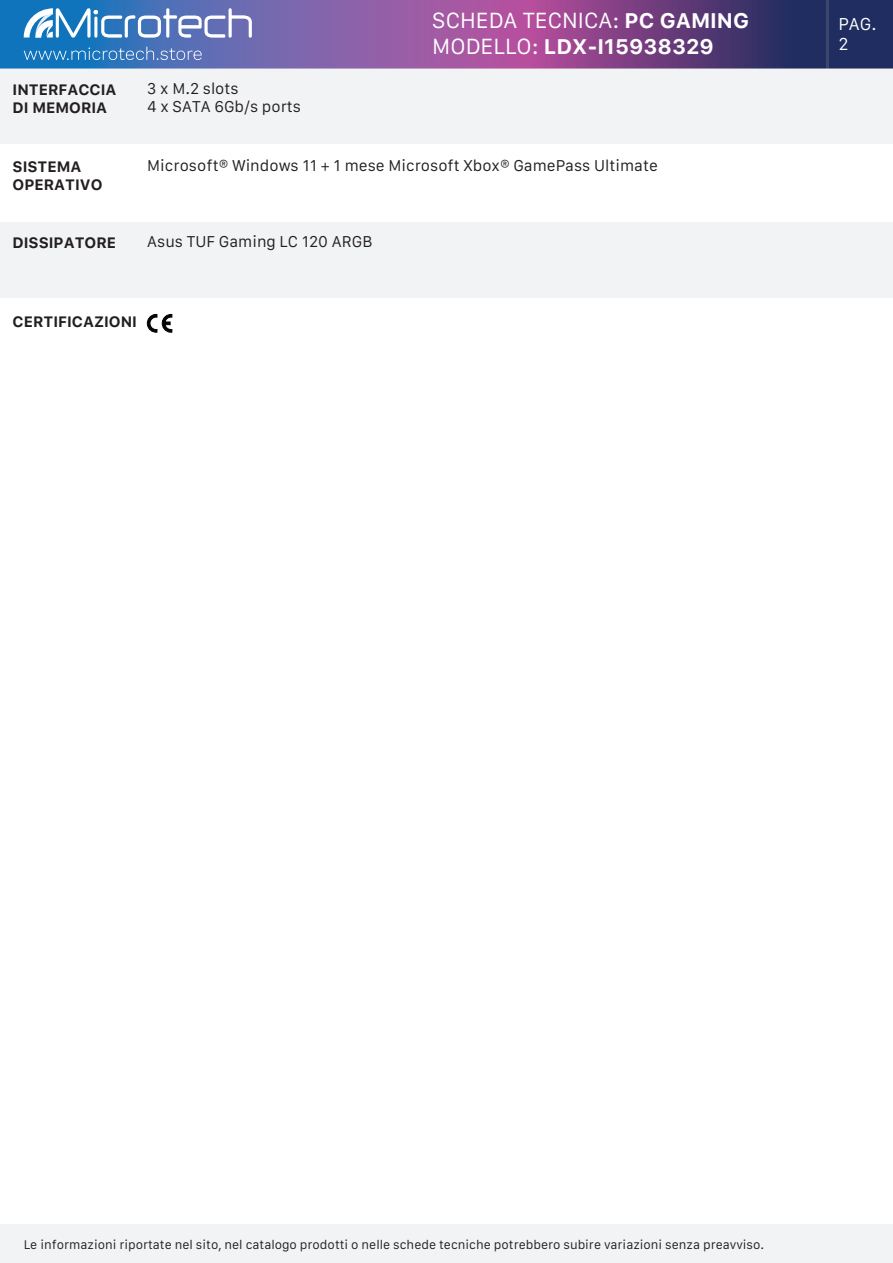
<style>
.page{position:relative;width:893px;height:1263px;background:#fff}
.page>*{position:absolute;margin:0;border:0;box-sizing:border-box;transform-origin:0 0}
.t1{font:21px/25.2px "Galvji";color:#fff}
.t2{font:16.5px/19.8px "Galvji";color:#fff}
.t3{font:15px/18px "Galvji";color:#231f20}
.t4{font:700 15px/18px "Galvji";color:#231f20}
.t5{font:12px "Galvji";color:#231f20}
.s1{font-weight:700}
.s2{font-size:15.15px}
</style>
<div class="page">
<svg style="left:0;top:0;width:893px;height:68px;background:#684f91"></svg>
<svg style="left:24px;top:47px;width:178px;height:13px;background:#4e89c4"></svg>
<svg style="left:24px;top:8px;width:228px;height:30px"></svg>
<hr style="left:827px;top:0;width:2px;height:68px;background:#828383">
<div style="left:0;top:68px;width:893px;height:76px;background:#f2f3f4"></div>
<div style="left:0;top:222px;width:893px;height:76px;background:#f2f3f4"></div>
<svg style="left:146px;top:314px;width:26px;height:19px"></svg>
<div style="left:0;top:1225px;width:893px;height:38px;background:#f2f3f4"></div>
<p class="t4" style="left:13px;top:81px;width:105px">INTERFACCIA<br>DI MEMORIA</p>
<p class="t3" style="left:147px;top:80px;width:155px">3 x M.2 slots<br>4 x SATA 6Gb/s ports</p>
<h1 class="t1" style="left:432px;top:9px;width:318px">SCHEDA TECNICA: <span class="s1">PC GAMING<br></span>MODELLO: <span class="s1">LDX-I15938329</span></h1>
<p class="t4" style="left:13px;top:158px;width:91px">SISTEMA<br>OPERATIVO</p>
<p class="t3" style="left:147px;top:157px;width:512px">Microsoft<span class="s2">®</span> Windows 11 + 1 mese Microsoft Xbox<span class="s2">®</span> GamePass Ultimate</p>
<p class="t4" style="left:13px;top:234px;width:105px">DISSIPATORE</p>
<p class="t3" style="left:147px;top:233px;width:227px">Asus TUF Gaming LC 120 ARGB</p>
<p class="t4" style="left:13px;top:313px;width:126px">CERTIFICAZIONI</p>
<h2 class="t2" style="left:838px;top:15px;width:40px">PAG.<br>2</h2>
<p class="t5" style="left:24px;top:1238px;width:742px">Le informazioni riportate nel sito, nel catalogo prodotti o nelle schede tecniche potrebbero subire variazioni senza preavviso.</p>
</div>
